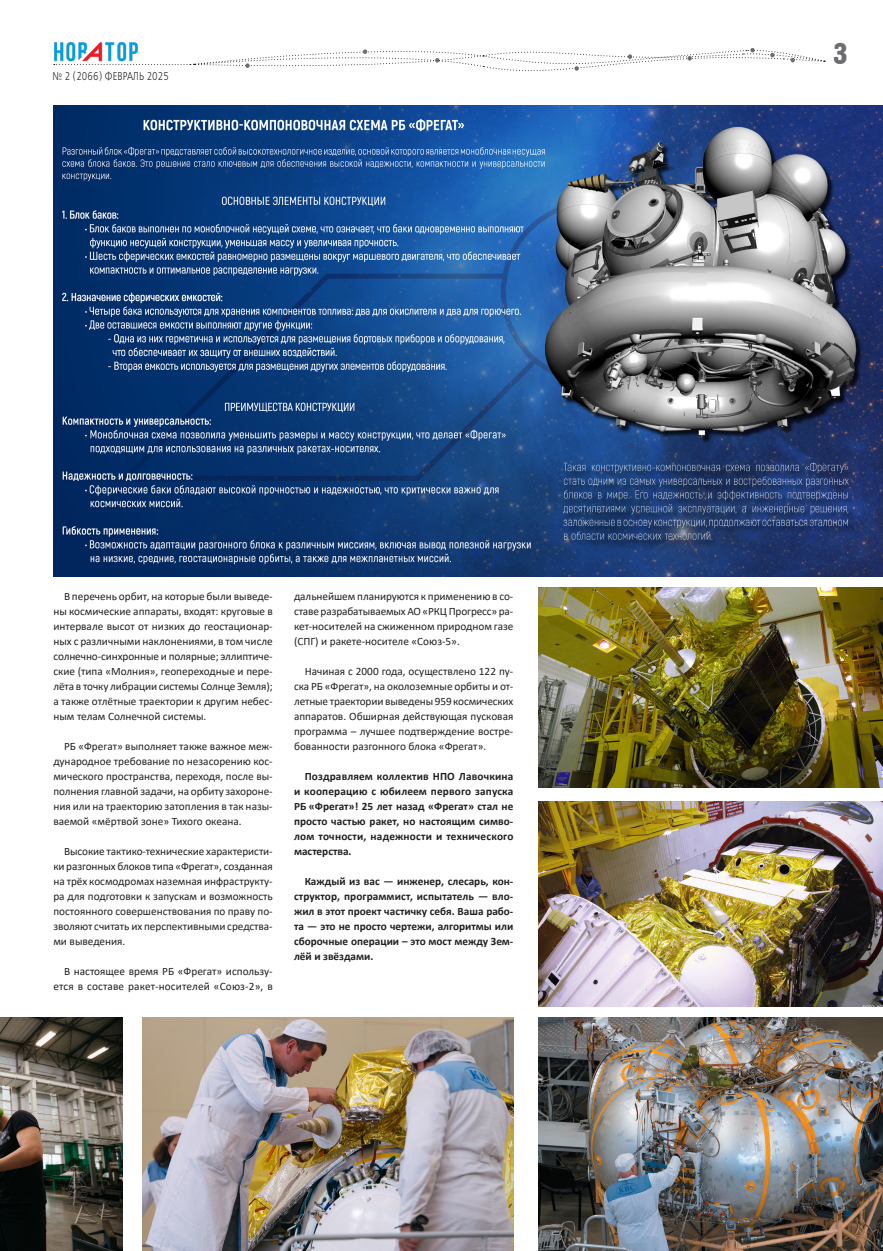
<style>
.page{position:relative;width:883px;height:1251px;background:#fff}
.page>*{position:absolute;margin:0;border:0;box-sizing:border-box;transform-origin:0 0}
.загловок_3{font:30.12px "Hermes CTT";color:#6c6d70;scale:1.05 1}
.t1{font:11.25px/15px "Calibri";color:#231f20;text-align:justify}
.t2{font:700 11.25px/15px "Calibri";color:#231f20;text-align:justify}
.заголовок_панорамы{font:11.25px "Free Set C";letter-spacing:.01em;color:#231f20;scale:.8 1}
</style>
<div class="page">
<svg style="left:142px;top:48px;width:682px;height:23px"></svg>
<img style="left:53px;top:42px;width:87px;height:23px">
<img style="left:53px;top:105px;width:829px;height:471px">
<img style="left:0;top:1018px;width:123px;height:233px">
<img style="left:142px;top:1018px;width:371px;height:233px">
<img style="left:538px;top:1018px;width:344px;height:233px">
<img style="left:538px;top:801px;width:344px;height:205px">
<img style="left:538px;top:587px;width:344px;height:201px">
<p class="заголовок_панорамы" style="left:52px;top:69px;width:147px">№ 2 (2066) ФЕВРАЛЬ 2025</p>
<p class="t1" style="left:53px;top:588px;width:221px;text-indent:11px">В перечень орбит, на которые были выведе&shy;ны космические аппараты, входят: круговые в интервале высот от низких до геостационар&shy;ных с различными наклонениями, в том числе солнечно-синхронные и полярные; эллиптиче&shy;ские (типа «Молния», геопереходные и пере&shy;лёта в точку либрации системы Солнце Земля); а также отлётные траектории к другим небес&shy;ным телам Солнечной системы.</p>
<p class="t1" style="left:53px;top:738px;width:221px;text-indent:11px">РБ «Фрегат» выполняет также важное меж&shy;дународное требование по незасорению кос&shy;мического пространства, переходя, после вы&shy;полнения главной задачи, на орбиту захороне&shy;ния или на траекторию затопления в так назы&shy;ваемой «мёртвой зоне» Тихого океана.</p>
<p class="t1" style="left:53px;top:843px;width:221px;text-indent:11px">Высокие тактико-технические характеристи&shy;ки разгонных блоков типа «Фрегат», созданная на трёх космодромах наземная инфраструкту&shy;ра для подготовки к запускам и возможность постоянного совершенствования по праву по&shy;зволяют считать их перспективными средства&shy;ми выведения.</p>
<p class="t1" style="left:53px;top:963px;width:221px;text-align:right">В настоящее время РБ «Фрегат» использу&shy;ется в составе ракет-носителей «Союз-2», в</p>
<p class="t1" style="left:294px;top:588px;width:221px">дальнейшем планируются к применению в со&shy;ставе разрабатываемых АО «РКЦ Прогресс» ра&shy;кет-носителей на сжиженном природном газе (СПГ) и ракете-носителе «Союз-5».</p>
<p class="t1" style="left:294px;top:663px;width:221px;text-indent:11px">Начиная с 2000 года, осуществлено 122 пу&shy;ска РБ «Фрегат», на околоземные орбиты и от&shy;летные траектории выведены 959 космических аппаратов. Обширная действующая пусковая программа – лучшее подтверждение востре&shy;бованности разгонного блока «Фрегат».</p>
<p class="t2" style="left:294px;top:769px;width:221px;text-indent:11px">Поздравляем коллектив НПО Лавочкина и кооперацию с юбилеем первого запуска РБ «Фрегат»! 25 лет назад «Фрегат» стал не просто частью ракет, но настоящим симво&shy;лом точности, надежности и технического мастерства.</p>
<p class="t2" style="left:294px;top:874px;width:221px;text-indent:11px">Каждый из вас — инженер, слесарь, кон&shy;структор, программист, испытатель — вло&shy;жил в этот проект частичку себя. Ваша рабо&shy;та — это не просто чертежи, алгоритмы или сборочные операции – это мост между Зем&shy;лёй и звёздами.</p>
<p class="загловок_3" style="left:833px;top:37px;width:15px">3</p>
</div>
